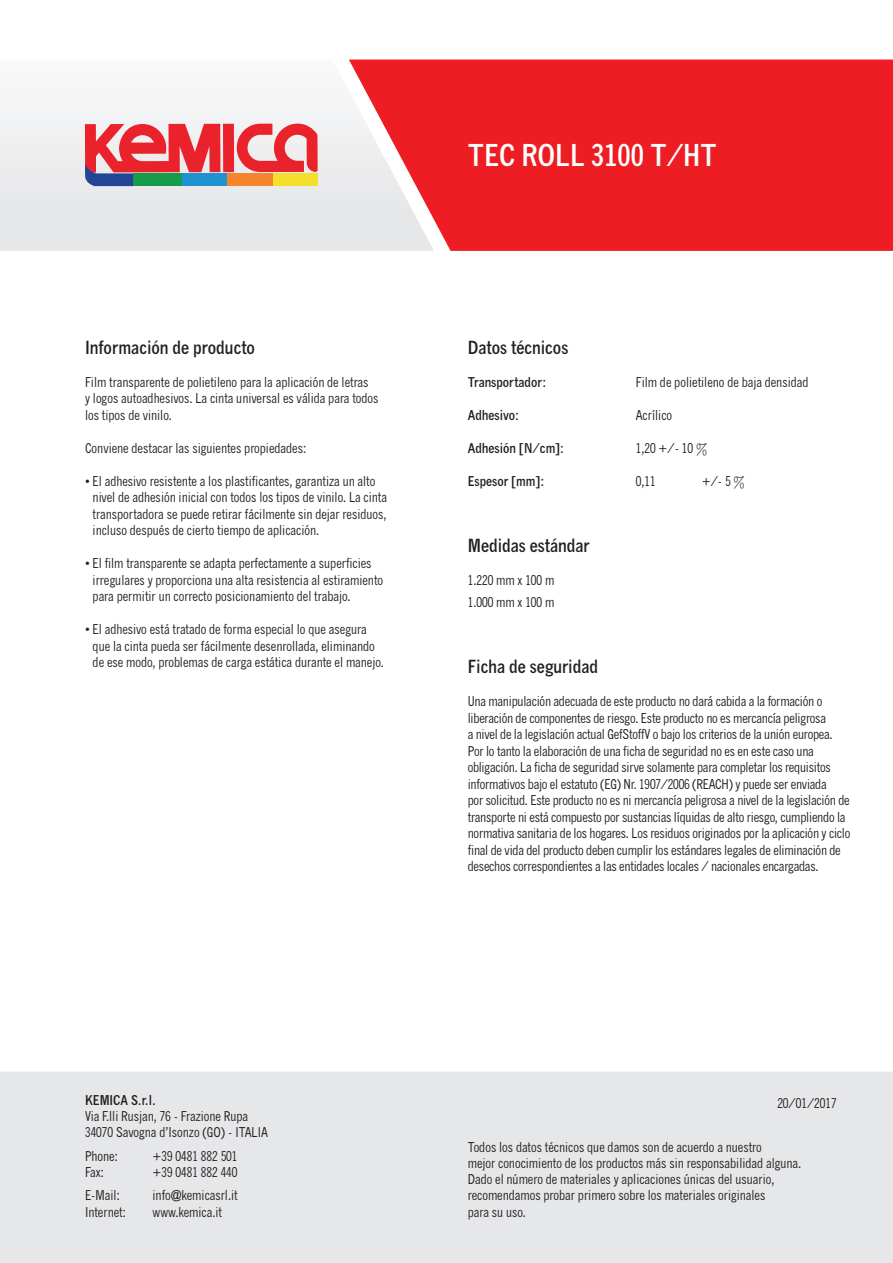
<style>
.page{position:relative;width:893px;height:1263px;background:#fff}
.page>*{position:absolute;margin:0;border:0;box-sizing:border-box;transform-origin:0 0}
.t1{font:700 condensed 30px "News Gothic MT Pro";color:#fff}
.t2{font:700 condensed 18px "News Gothic MT Pro";color:#231f20}
.t3{font:condensed 13.5px/16.5px "News Gothic MT Pro";color:#231f20}
.t4{font:700 condensed 13.5px "News Gothic MT Pro";color:#231f20}
</style>
<div class="page">
<div style="left:0;top:1072px;width:893px;height:191px;background:#e6e7e9"></div>
<svg style="left:0;top:99px;width:349px;height:152px"></svg>
<svg style="left:349px;top:60px;width:544px;height:191px;background:#ee3036"></svg>
<svg style="left:85px;top:124px;width:233px;height:62px;background:#d26f6b"></svg>
<h2 class="t2" style="left:85px;top:336px;width:171px">Información de producto</h2>
<p class="t3" style="left:85px;top:373px;width:295px">Film transparente de polietileno para la aplicación de letras<br>y logos autoadhesivos. La cinta universal es válida para todos los tipos de vinilo.</p>
<p class="t3" style="left:85px;top:439px;width:223px">Conviene destacar las siguientes propiedades:</p>
<p class="t3" style="left:93px;top:472px;width:296px;text-indent:-8px">• El adhesivo resistente a los plastificantes, garantiza un alto nivel de adhesión inicial con todos los tipos de vinilo. La cinta transportadora se puede retirar fácilmente sin dejar residuos, incluso después de cierto tiempo de aplicación.</p>
<p class="t3" style="left:93px;top:555px;width:292px;text-indent:-8px">• El film transparente se adapta perfectamente a superficies irregulares y proporciona una alta resistencia al estiramiento para permitir un correcto posicionamiento del trabajo.</p>
<p class="t3" style="left:93px;top:621px;width:293px;text-indent:-8px">• El adhesivo está tratado de forma especial lo que asegura que la cinta pueda ser fácilmente desenrollada, eliminando de ese modo, problemas de carga estática durante el manejo.</p>
<h1 class="t1" style="left:468px;top:137px;width:250px">TEC ROLL 3100 T/HT</h1>
<h2 class="t2" style="left:468px;top:336px;width:102px">Datos técnicos</h2>
<p class="t4" style="left:468px;top:373px;width:80px">Transportador:</p>
<p class="t3" style="left:636px;top:373px;width:174px">Film de polietileno de baja densidad</p>
<p class="t4" style="left:468px;top:406px;width:53px">Adhesivo:</p>
<p class="t3" style="left:636px;top:406px;width:38px">Acrílico</p>
<p class="t4" style="left:468px;top:439px;width:98px">Adhesión [N/cm]:</p>
<p class="t3" style="left:636px;top:439px;width:73px">1,20 +/- 10 %</p>
<p class="t4" style="left:468px;top:472px;width:78px">Espesor [mm]:</p>
<p class="t3" style="left:636px;top:472px;width:21px">0,11</p>
<p class="t3" style="left:702px;top:472px;width:45px">+/- 5 %</p>
<h2 class="t2" style="left:468px;top:534px;width:123px">Medidas estándar</h2>
<p class="t3" style="left:468px;top:568px;width:88px;line-height:22.5px">1.220 mm x 100 m<br>1.000 mm x 100 m</p>
<h2 class="t2" style="left:468px;top:655px;width:132px">Ficha de seguridad</h2>
<p class="t3" style="left:468px;top:693px;width:384px">Una manipulación adecuada de este producto no dará cabida a la formación o liberación de componentes de riesgo. Este producto no es mercancía peligrosa<br>a nivel de la legislación actual GefStoffV o bajo los criterios de la unión europea.<br>Por lo tanto la elaboración de una ficha de seguridad no es en este caso una obligación. La ficha de seguridad sirve solamente para completar los requisitos informativos bajo el estatuto (EG) Nr. 1907/2006 (REACH) y puede ser enviada<br>por solicitud. Este producto no es ni mercancía peligrosa a nivel de la legislación de transporte ni está compuesto por sustancias líquidas de alto riesgo, cumpliendo la normativa sanitaria de los hogares. Los residuos originados por la aplicación y ciclo final de vida del producto deben cumplir los estándares legales de eliminación de desechos correspondientes a las entidades locales / nacionales encargadas.</p>
<p class="t4" style="left:85px;top:1092px;width:72px">KEMICA S.r.l.</p>
<p class="t3" style="left:85px;top:1108px;width:184px">Via F.lli Rusjan, 76 - Frazione Rupa<br>34070 Savogna d’Isonzo (GO) - ITALIA</p>
<p class="t3" style="left:85px;top:1148px;width:34px">Phone:</p>
<p class="t3" style="left:153px;top:1148px;width:87px">+39 0481 882 501</p>
<p class="t3" style="left:85px;top:1164px;width:20px">Fax:</p>
<p class="t3" style="left:153px;top:1164px;width:87px">+39 0481 882 440</p>
<p class="t3" style="left:85px;top:1187px;width:36px">E-Mail:</p>
<p class="t3" style="left:153px;top:1187px;width:87px">info@kemicasrl.it</p>
<p class="t3" style="left:85px;top:1203px;width:42px">Internet:</p>
<p class="t3" style="left:153px;top:1203px;width:71px">www.kemica.it</p>
<p class="t3" style="left:777px;top:1095px;width:61px">20/01/2017</p>
<p class="t3" style="left:468px;top:1139px;width:335px">Todos los datos técnicos que damos son de acuerdo a nuestro<br>mejor conocimiento de los productos más sin responsabilidad alguna.<br>Dado el número de materiales y aplicaciones únicas del usuario, recomendamos probar primero sobre los materiales originales<br>para su uso.</p>
</div>
